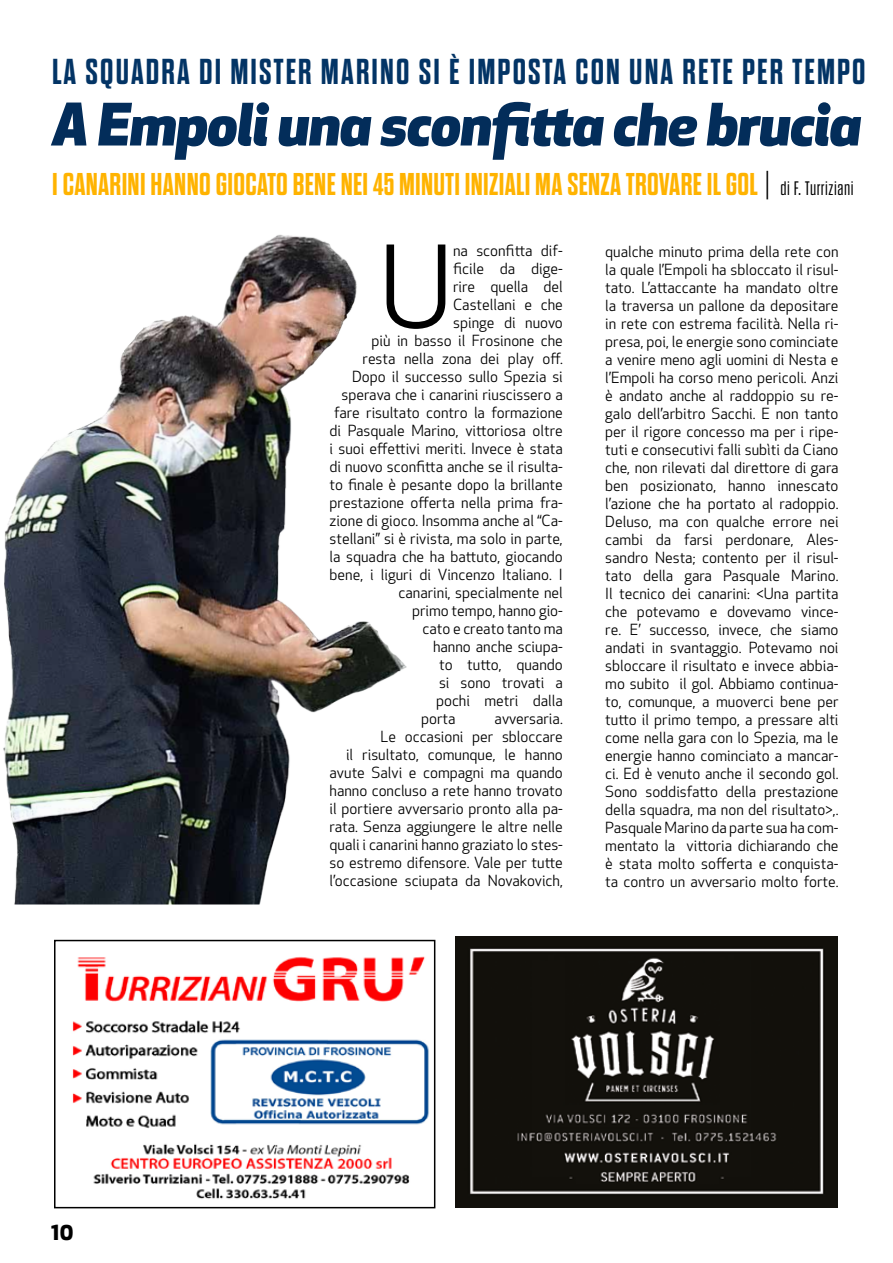
<style>
.page{position:relative;width:893px;height:1263px;background:#fff}
.page>*{position:absolute;margin:0;border:0;box-sizing:border-box;transform-origin:0 0}
.t1{font:111px "Apex New";color:#000}
.t2{font:italic 800 57px "Apex New";letter-spacing:-.01em;color:#032d5a}
.t3{font:700 36px "Dharma Gothic E";letter-spacing:.06em;color:#033465}
.t4{font:700 31.5px "Dharma Gothic E";letter-spacing:.01em;color:#ffb300}
.t5{font:700 24px "Apex New";color:#000}
.t6{font:15px/18px "Apex New";color:#000;text-align:right}
.s1{font-weight:300;font-stretch:expanded;font-size:34.5px;color:#000}
.s2{font-weight:300;font-size:19.5px;color:#000}
</style>
<div class="page">
<img style="left:3px;top:234px;width:404px;height:670px">
<img style="left:72px;top:956px;width:357px;height:243px">
<div style="left:54px;top:940px;width:381px;height:268px;border:2px solid #000"></div>
<img style="left:455px;top:936px;width:383px;height:271px">
<h3 class="t3" style="left:52px;top:53px;width:815px">LA SQUADRA DI MISTER MARINO SI È IMPOSTA CON UNA RETE PER TEMPO</h3>
<h2 class="t2" style="left:52px;top:85px;width:811px">A Empoli una sconfitta che brucia</h2>
<h3 class="t4" style="left:52px;top:168px;width:803px">I CANARINI HANNO GIOCATO BENE NEI 45 MINUTI INIZIALI MA SENZA TROVARE IL GOL<span class="s1">|</span> <span class="s2">di F. Turriziani</span></h3>
<h3 class="t5" style="left:51px;top:1213px;width:25px">10</h3>
<h1 class="t1" style="left:379px;top:217px;width:76px">U</h1>
<p class="t6" style="left:453px;top:241px;width:111px">na sconfitta dif-</p>
<p class="t6" style="left:453px;top:259px;width:111px">ficile da dige-</p>
<p class="t6" style="left:453px;top:277px;width:111px">rire quella del</p>
<p class="t6" style="left:453px;top:295px;width:111px">Castellani e che</p>
<p class="t6" style="left:453px;top:313px;width:111px">spinge di nuovo</p>
<p class="t6" style="left:372px;top:331px;width:193px">più in basso il Frosinone che</p>
<p class="t6" style="left:363px;top:349px;width:202px">resta nella zona dei play off.</p>
<p class="t6" style="left:352px;top:367px;width:212px">Dopo il successo sullo Spezia si</p>
<p class="t6" style="left:342px;top:385px;width:223px">sperava che i canarini riuscissero a</p>
<p class="t6" style="left:334px;top:403px;width:230px">fare risultato contro la formazione</p>
<p class="t6" style="left:330px;top:421px;width:235px">di Pasquale Marino, vittoriosa oltre</p>
<p class="t6" style="left:330px;top:439px;width:235px">i suoi effettivi meriti. Invece è stata</p>
<p class="t6" style="left:330px;top:457px;width:235px">di nuovo sconfitta anche se il risulta-</p>
<p class="t6" style="left:330px;top:475px;width:235px">to finale è pesante dopo la brillante</p>
<p class="t6" style="left:330px;top:493px;width:235px">prestazione offerta nella prima fra-</p>
<p class="t6" style="left:330px;top:511px;width:235px">zione di gioco. Insomma anche al “Ca-</p>
<p class="t6" style="left:330px;top:529px;width:235px">stellani” si è rivista, ma solo in parte,</p>
<p class="t6" style="left:330px;top:547px;width:235px">la squadra che ha battuto, giocando</p>
<p class="t6" style="left:330px;top:565px;width:235px">bene, i liguri di Vincenzo Italiano. I</p>
<p class="t6" style="left:399px;top:583px;width:166px">canarini, specialmente nel</p>
<p class="t6" style="left:412px;top:601px;width:152px">primo tempo, hanno gio-</p>
<p class="t6" style="left:423px;top:619px;width:142px">cato e creato tanto ma</p>
<p class="t6" style="left:433px;top:637px;width:131px">hanno anche sciupa-</p>
<p class="t6" style="left:439px;top:655px;width:125px">to tutto, quando</p>
<p class="t6" style="left:439px;top:673px;width:125px">si sono trovati a</p>
<p class="t6" style="left:436px;top:691px;width:128px">pochi metri dalla</p>
<p class="t6" style="left:421px;top:709px;width:36px">porta</p>
<p class="t6" style="left:330px;top:709px;width:235px">avversaria.<br>Le occasioni per sbloccare<br>il risultato, comunque, le hanno avute Salvi e compagni ma quando hanno concluso a rete hanno trovato il portiere avversario pronto alla pa&shy;rata. Senza aggiungere le altre nelle quali i canarini hanno graziato lo stes&shy;so estremo difensore. Vale per tutte l’occasione sciupata da Novakovich,</p>
<p class="t6" style="left:605px;top:242px;width:235px;text-align:justify">qualche minuto prima della rete con la quale l’Empoli ha sbloccato il risul&shy;tato. L’attaccante ha mandato oltre la traversa un pallone da depositare in rete con estrema facilità. Nella ri&shy;presa, poi, le energie sono cominciate a venire meno agli uomini di Nesta e l’Empoli ha corso meno pericoli. Anzi è andato anche al raddoppio su re&shy;galo dell’arbitro Sacchi. E non tanto per il rigore concesso ma per i ripe&shy;tuti e consecutivi falli subìti da Ciano che, non rilevati dal direttore di gara ben posizionato, hanno innescato l’azione che ha portato al radoppio.<br>Deluso, ma con qualche errore nei cambi da farsi perdonare, Ales&shy;sandro Nesta; contento per il risul&shy;tato della gara Pasquale Marino.<br>Il tecnico dei canarini: &lt;Una partita che potevamo e dovevamo vince&shy;re. E’ successo, invece, che siamo andati in svantaggio. Potevamo noi sbloccare il risultato e invece abbia&shy;mo subito il gol. Abbiamo continua&shy;to, comunque, a muoverci bene per tutto il primo tempo, a pressare alti come nella gara con lo Spezia, ma le energie hanno cominciato a mancar&shy;ci. Ed è venuto anche il secondo gol.<br>Sono soddisfatto della prestazione della squadra, ma non del risultato&gt;,.<br>Pasquale Marino da parte sua ha com&shy;mentato la vittoria dichiarando che è stata molto sofferta e conquista&shy;ta contro un avversario molto forte.</p>
</div>
